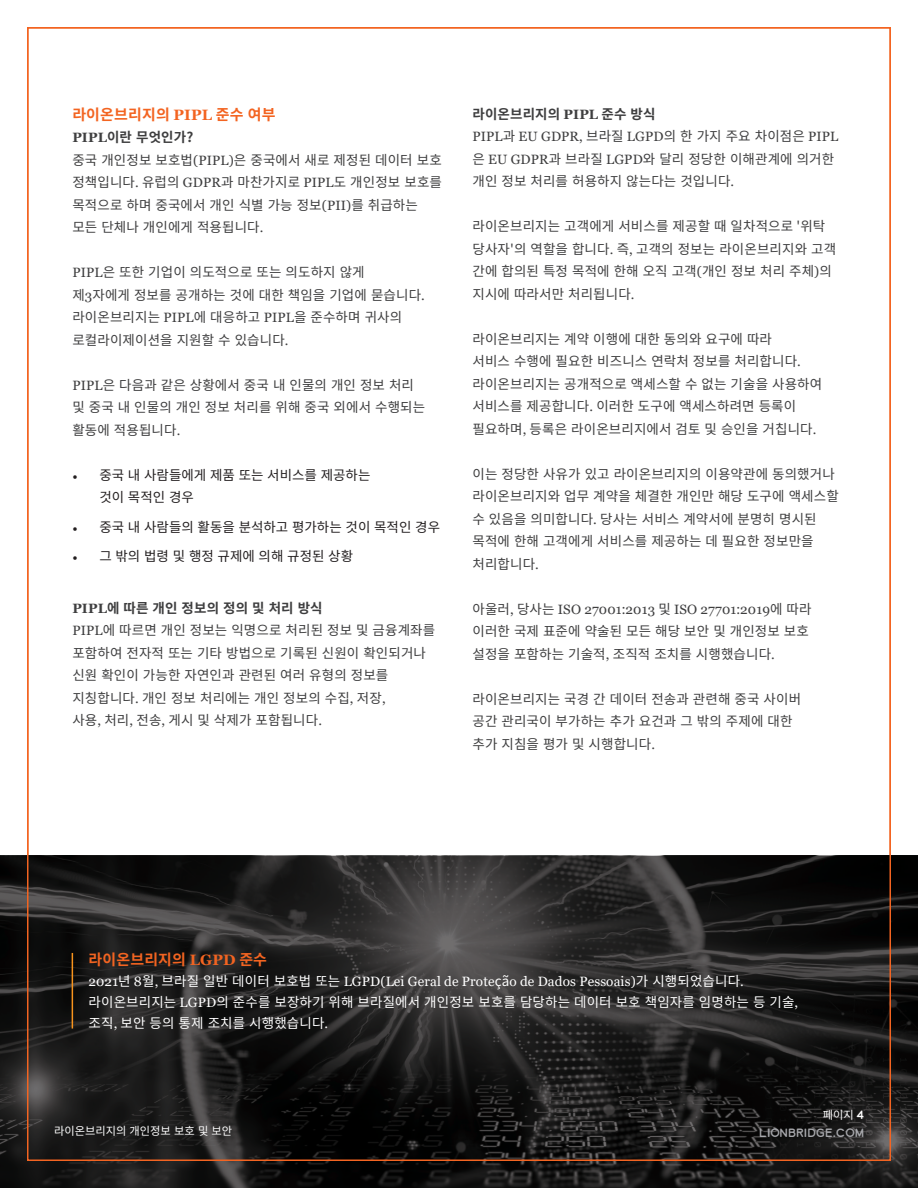
<style>
.page{position:relative;width:918px;height:1188px;background:#fff}
.page>*{position:absolute;margin:0;border:0;box-sizing:border-box;transform-origin:0 0}
.Body_1-12pt{font:700 15px "Noto Sans CJ Kkr";letter-spacing:.01em;color:#f36421}
.Body_1-12pt-2{font:13.5px/22.5px "Noto Sans CJ Kkr";letter-spacing:.01em;color:#3e3e3f}
.Body_1-12pt-3{font:13.5px/21px "Noto Sans CJ Kkr";letter-spacing:.01em;color:#fff}
.t1{font:13.5px/22.5px "Noto Sans CJ Kkr";color:#231f20}
.Body_1-12pt-4{font:700 13.5px "Noto Sans CJ Kkr";letter-spacing:.01em;color:#3e3e3f}
.Lion_Intro{font:11.25px "Noto Sans CJ Kkr";color:#fff}
.Lion_Intro-2{font:11.25px "Lionbridge Sans";color:#a8a9ad}
.s1{font-family:"Georgia"}
.s2{font-family:"Minion Pro"}
.s3{font-family:"Lionbridge Sans"}
</style>
<div class="page">
<svg style="left:0;top:856px;width:918px;height:332px;background:#222120"></svg>
<hr style="left:72px;top:953px;width:1px;height:76px;background:#f7931d">
<p class="Body_1-12pt" style="left:72px;top:106px;width:205px">라이온브리지의 <span class="s1">PIPL</span> 준수 여부</p>
<p class="Body_1-12pt-4" style="left:72px;top:130px;width:122px"><span class="s1">PIPL</span>이란 무엇인가?</p>
<p class="Body_1-12pt-2" style="left:72px;top:149px;width:371px">중국 개인정보 보호법<span class="s1">(PIPL)</span>은 중국에서 새로 제정된 데이터 보호 정책입니다<span class="s1">.</span> 유럽의 <span class="s1">GDPR</span>과 마찬가지로 <span class="s1">PIPL</span>도 개인정보 보호를 목적으로 하며 중국에서 개인 식별 가능 정보<span class="s1">(PII)</span>를 취급하는 모든 단체나 개인에게 적용됩니다<span class="s1">.</span></p>
<p class="Body_1-12pt-2" style="left:72px;top:262px;width:354px"><span class="s1">PIPL</span>은 또한 기업이 의도적으로 또는 의도하지 않게 제<span class="s1">3</span>자에게 정보를 공개하는 것에 대한 책임을 기업에 묻습니다<span class="s1">. </span>라이온브리지는 <span class="s1">PIPL</span>에 대응하고 <span class="s1">PIPL</span>을 준수하며 귀사의 로컬라이제이션을 지원할 수 있습니다<span class="s1">.</span></p>
<p class="Body_1-12pt-2" style="left:72px;top:374px;width:354px"><span class="s1">PIPL</span>은 다음과 같은 상황에서 중국 내 인물의 개인 정보 처리 및 중국 내 인물의 개인 정보 처리를 위해 중국 외에서 수행되는 활동에 적용됩니다<span class="s1">.</span></p>
<p class="t1" style="left:99px;top:464px;width:273px;text-indent:-27px"><span class="s2">•</span> 중국 내 사람들에게 제품 또는 서비스를 제공하는 것이 목적인 경우</p>
<p class="t1" style="left:72px;top:516px;width:369px"><span class="s2">•</span> 중국 내 사람들의 활동을 분석하고 평가하는 것이 목적인 경우</p>
<p class="t1" style="left:72px;top:545px;width:282px"><span class="s2">•</span> 그 밖의 법령 및 행정 규제에 의해 규정된 상황</p>
<p class="Body_1-12pt-4" style="left:72px;top:600px;width:252px"><span class="s1">PIPL</span>에 따른 개인 정보의 정의 및 처리 방식</p>
<p class="Body_1-12pt-2" style="left:72px;top:619px;width:364px"><span class="s1">PIPL</span>에 따르면 개인 정보는 익명으로 처리된 정보 및 금융계좌를 포함하여 전자적 또는 기타 방법으로 기록된 신원이 확인되거나 신원 확인이 가능한 자연인과 관련된 여러 유형의 정보를 지칭합니다<span class="s1">.</span> 개인 정보 처리에는 개인 정보의 수집<span class="s1">,</span> 저장<span class="s1">,<br></span>사용<span class="s1">,</span> 처리<span class="s1">,</span> 전송<span class="s1">,</span> 게시 및 삭제가 포함됩니다<span class="s1">.</span></p>
<p class="Body_1-12pt-4" style="left:472px;top:106px;width:185px">라이온브리지의 <span class="s1">PIPL</span> 준수 방식</p>
<p class="Body_1-12pt-2" style="left:472px;top:125px;width:367px"><span class="s1">PIPL</span>과 <span class="s1">EU GDPR,</span> 브라질 <span class="s1">LGPD</span>의 한 가지 주요 차이점은 <span class="s1">PIPL </span>은 <span class="s1">EU GDPR</span>과 브라질 <span class="s1">LGPD</span>와 달리 정당한 이해관계에 의거한 개인 정보 처리를 허용하지 않는다는 것입니다<span class="s1">.</span></p>
<p class="Body_1-12pt-2" style="left:472px;top:215px;width:365px">라이온브리지는 고객에게 서비스를 제공할 때 일차적으로 '위탁 당사자'의 역할을 합니다<span class="s1">.</span> 즉<span class="s1">,</span> 고객의 정보는 라이온브리지와 고객 간에 합의된 특정 목적에 한해 오직 고객<span class="s1">(</span>개인 정보 처리 주체<span class="s1">)</span>의 지시에 따라서만 처리됩니다<span class="s1">.</span></p>
<p class="Body_1-12pt-2" style="left:472px;top:328px;width:351px">라이온브리지는 계약 이행에 대한 동의와 요구에 따라<br>서비스 수행에 필요한 비즈니스 연락처 정보를 처리합니다<span class="s1">. </span>라이온브리지는 공개적으로 액세스할 수 없는 기술을 사용하여 서비스를 제공합니다<span class="s1">.</span> 이러한 도구에 액세스하려면 등록이 필요하며<span class="s1">,</span> 등록은 라이온브리지에서 검토 및 승인을 거칩니다<span class="s1">.</span></p>
<p class="Body_1-12pt-2" style="left:472px;top:463px;width:368px">이는 정당한 사유가 있고 라이온브리지의 이용약관에 동의했거나 라이온브리지와 업무 계약을 체결한 개인만 해당 도구에 액세스할 수 있음을 의미합니다<span class="s1">.</span> 당사는 서비스 계약서에 분명히 명시된 목적에 한해 고객에게 서비스를 제공하는 데 필요한 정보만을 처리합니다<span class="s1">.</span></p>
<p class="Body_1-12pt-2" style="left:472px;top:598px;width:341px">아울러<span class="s1">,</span> 당사는 <span class="s1">ISO 27001</span>:<span class="s1">2013</span> 및 <span class="s1">ISO 27701</span>:<span class="s1">2019</span>에 따라 이러한 국제 표준에 약술된 모든 해당 보안 및 개인정보 보호 설정을 포함하는 기술적<span class="s1">,</span> 조직적 조치를 시행했습니다<span class="s1">.</span></p>
<p class="Body_1-12pt-2" style="left:472px;top:688px;width:330px">라이온브리지는 국경 간 데이터 전송과 관련해 중국 사이버 공간 관리국이 부가하는 추가 요건과 그 밖의 주제에 대한 추가 지침을 평가 및 시행합니다<span class="s1">.</span></p>
<p class="Body_1-12pt" style="left:89px;top:951px;width:180px">라이온브리지의 <span class="s1">LGPD</span> 준수</p>
<p class="Body_1-12pt-3" style="left:89px;top:971px;width:711px"><span class="s1">2021</span>년 <span class="s1">8</span>월<span class="s1">,</span> 브라질 일반 데이터 보호법 또는 <span class="s1">LGPD(Lei Geral de Prote</span>çã<span class="s1">o de Dados Pessoais)</span>가 시행되었습니다<span class="s1">. </span>라이온브리지는 <span class="s1">LGPD</span>의 준수를 보장하기 위해 브라질에서 개인정보 보호를 담당하는 데이터 보호 책임자를 임명하는 등 기술<span class="s1">, </span>조직<span class="s1">,</span> 보안 등의 통제 조치를 시행했습니다<span class="s1">.</span></p>
<p class="Lion_Intro" style="left:54px;top:1124px;width:180px">라이온브리지의 개인정보 보호 및 보안</p>
<p class="Lion_Intro" style="left:823px;top:1108px;width:43px">페이지 <span class="s3">4</span></p>
<p class="Lion_Intro-2" style="left:759px;top:1125px;width:106px">LIONBRIDGE.COM</p>
</div>
